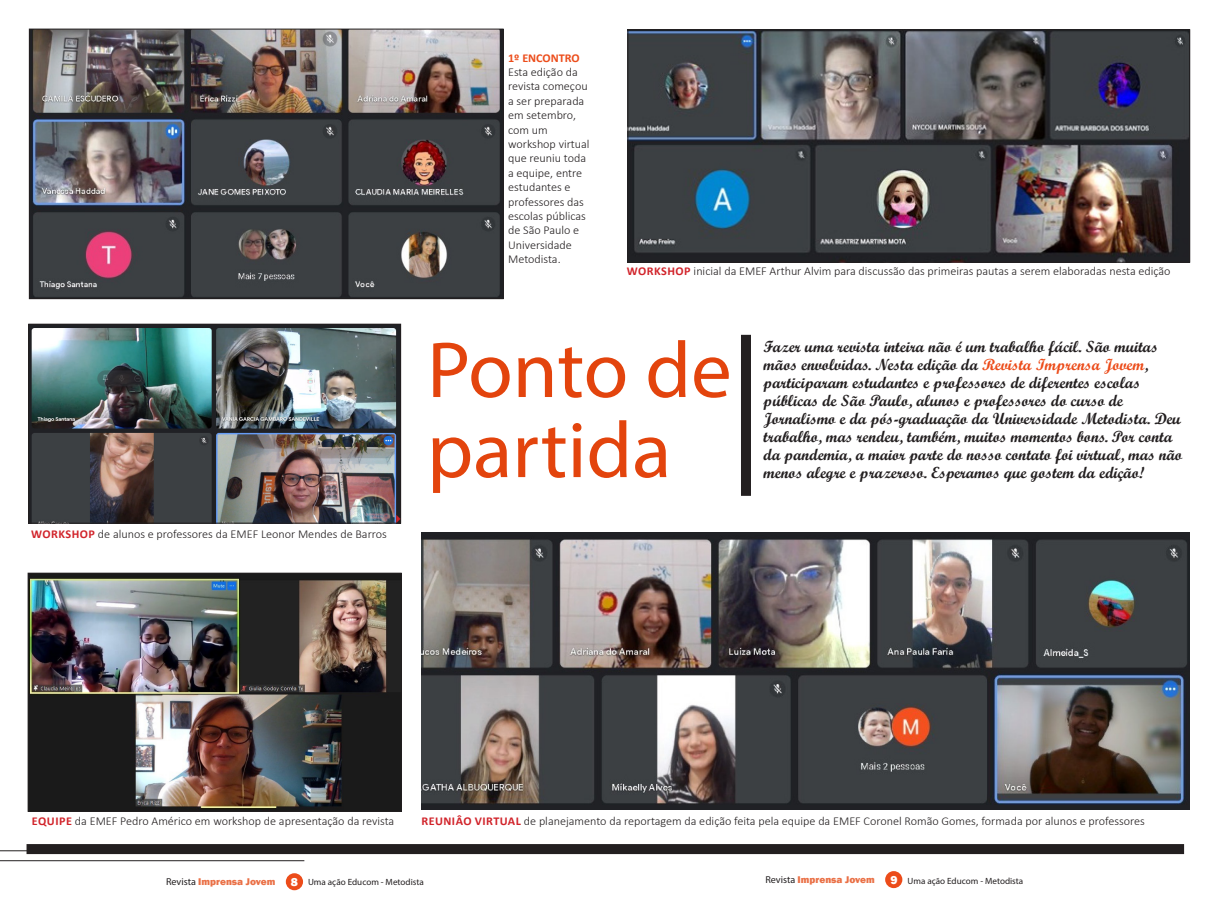
<style>
.page{position:relative;width:1219px;height:908px;background:#fff}
.page>*{position:absolute;margin:0;border:0;box-sizing:border-box;transform-origin:0 0}
.t1{font:80px "Myriad Pro";color:#e3440d}
.t2{font:16px/18px "Script MT Bold";color:#231f20}
.t3{font:300 12px/14.4px "Calibri";color:#231f20}
.t4{font:700 12px "Calibri";color:#ec4c1a}
.t5{font:800 12px "Franklin Gothic";color:#fff}
.t6{font:800 10px "Franklin Gothic";color:#ea7147}
.t7{font:9px "Myriad Pro";color:#231f20}
.s1{font-weight:700;color:#d1232a}
.s2{color:#ec4c1a}
.s3{font-family:"Myriad Pro";font-weight:400;color:#231f20}
</style>
<div class="page">
<hr style="left:0;top:860px;width:304px;height:1px;background:#231f20">
<hr style="left:0;top:850px;width:272px;height:1px;background:#231f20">
<div style="left:286px;top:872px;width:17px;height:17px;background:#ec4c1a;border-radius:50%"></div>
<div style="left:885px;top:870px;width:17px;height:17px;background:#ec4c1a;border-radius:50%"></div>
<img style="left:30px;top:325px;width:369px;height:196px">
<div style="left:28px;top:323px;width:373px;height:200px;border:1px solid #231f20"></div>
<img style="left:629px;top:31px;width:559px;height:229px">
<div style="left:627px;top:29px;width:563px;height:233px;border:1px solid #231f20"></div>
<img style="left:421px;top:532px;width:768px;height:277px">
<img style="left:31px;top:31px;width:471px;height:266px">
<div style="left:29px;top:29px;width:475px;height:270px;border:1px solid #231f20"></div>
<img style="left:30px;top:574px;width:370px;height:235px">
<div style="left:28px;top:572px;width:374px;height:239px;border:1px solid #231f20"></div>
<div style="left:741px;top:334px;width:10px;height:161px;background:#231f20"></div>
<div style="left:27px;top:843px;width:1157px;height:10px;background:#231f20"></div>
<svg style="left:396px;top:515px;width:5px;height:8px"></svg>
<p class="t4" style="left:508px;top:49px;width:73px">1º ENCONTRO</p>
<p class="t3" style="left:508px;top:65px;width:83px">Esta edição da revista começou a ser preparada em setembro, com um workshop virtual que reuniu toda a equipe, entre estudantes e professores das escolas públicas de São Paulo e<br>Universidade<br>Metodista.</p>
<p class="t3" style="left:627px;top:263px;width:545px"><span class="s1">WORKSHOP</span> inicial da EMEF Arthur Alvim para discussão das primeiras pautas a serem elaboradas nesta edição</p>
<p class="t3" style="left:31px;top:526px;width:357px"><span class="s1">WORKSHOP</span> de alunos e professores da EMEF Leonor Mendes de Barros</p>
<p class="t1" style="left:427px;top:320px;width:306px">Ponto de</p>
<p class="t1" style="left:427px;top:400px;width:246px">partida</p>
<p class="t2" style="left:764px;top:337px;width:420px">Fazer uma revista inteira não é um trabalho fácil. São muitas mãos envolvidas. Nesta edição da <span class="s2">Revista Imprensa Jovem</span>, participaram estudantes e professores de diferentes escolas públicas de São Paulo, alunos e professores do curso de Jornalismo e da pós-graduação da Universidade Metodista. Deu trabalho, mas rendeu, também, muitos momentos bons. Por conta da pandemia, a maior parte do nosso contato foi virtual, mas não menos alegre e prazeroso. Esperamos que gostem da edição!</p>
<p class="t3" style="left:32px;top:813px;width:364px"><span class="s1">EQUIPE</span> da EMEF Pedro Américo em workshop de apresentação da revista</p>
<p class="t3" style="left:421px;top:813px;width:725px"><span class="s1">REUNIÂO VIRTUAL</span> de planejamento da reportagem da edição feita pela equipe da EMEF Coronel Romão Gomes, formada por alunos e professores</p>
<p class="t6" style="left:166px;top:875px;width:111px"><span class="s3">Revista</span> Imprensa Jovem</p>
<p class="t5" style="left:291px;top:873px;width:9px">8</p>
<p class="t7" style="left:308px;top:876px;width:117px">Uma ação Educom - Metodista</p>
<p class="t6" style="left:765px;top:872px;width:111px"><span class="s3">Revista</span> Imprensa Jovem</p>
<p class="t5" style="left:890px;top:871px;width:9px">9</p>
<p class="t7" style="left:907px;top:874px;width:117px">Uma ação Educom - Metodista</p>
</div>
